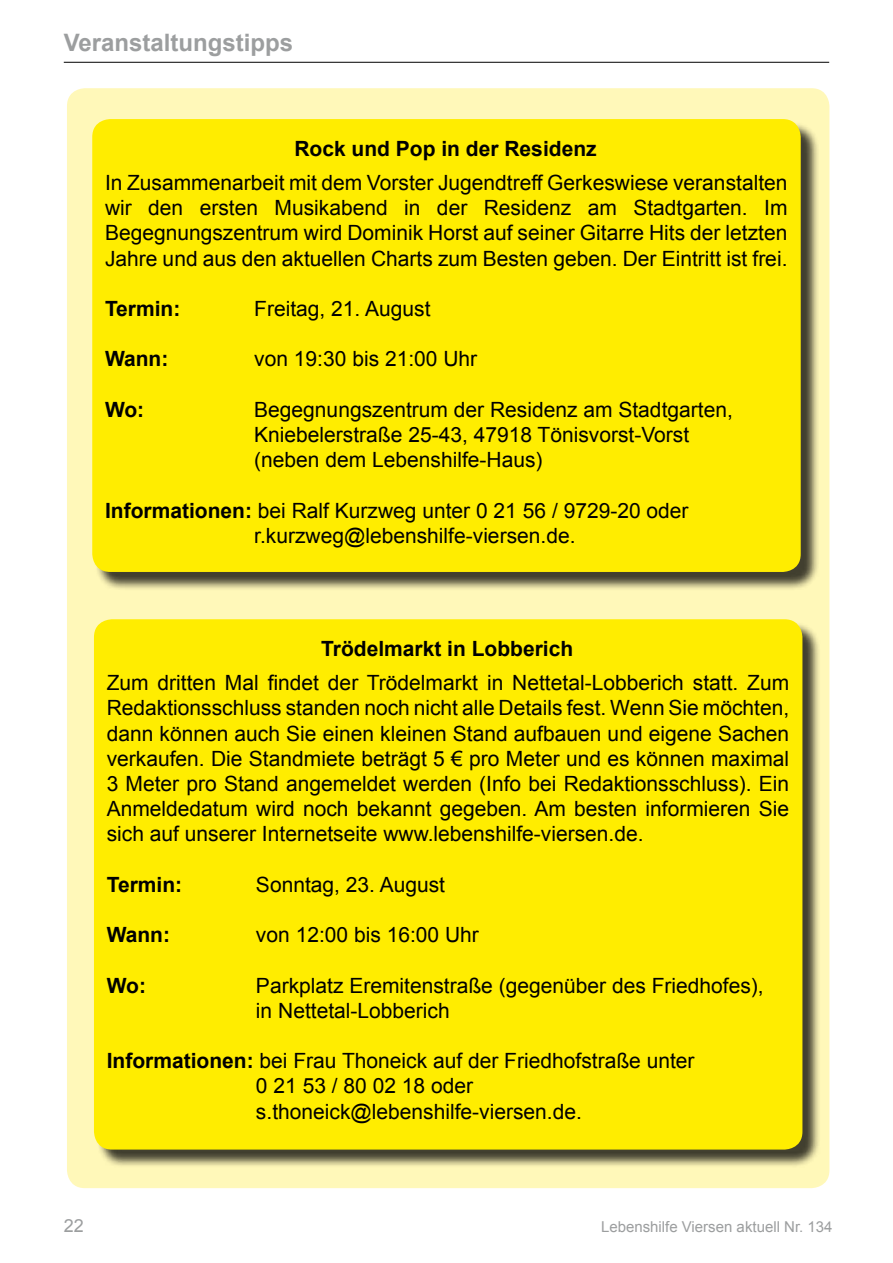
<style>
.page{position:relative;width:893px;height:1263px;background:#fff}
.page>*{position:absolute;margin:0;border:0;box-sizing:border-box;transform-origin:0 0}
.t1{font:700 24px "Arial";color:#9c9e9f}
.t2{font:21px/25.2px "Arial";color:#000}
.t3{font:700 21px "Arial";color:#000}
.t4{font:18px "Arial";color:#9c9e9f}
.t5{font:15px "Arial";color:#9c9e9f}
.s1{font-weight:700}
</style>
<div class="page">
<hr style="left:64px;top:62px;width:765px;height:1px;background:#000">
<div style="left:67px;top:88px;width:762px;height:1100px;background:#fff8b9;border-radius:18px"></div>
<div style="left:94px;top:122px;width:726px;height:469px;background:#000;opacity:.75"></div>
<div style="left:92px;top:119px;width:709px;height:453px;background:#ffed00;border-radius:18px"></div>
<div style="left:96px;top:622px;width:725px;height:546px;background:#000;opacity:.75"></div>
<div style="left:94px;top:619px;width:708px;height:530px;background:#ffed00;border-radius:18px"></div>
<p class="t1" style="left:64px;top:27px;width:231px">Veranstaltungstipps</p>
<p class="t3" style="left:294px;top:135px;width:304px">Rock und Pop in der Residenz</p>
<p class="t2" style="left:105px;top:170px;width:684px;text-align:justify">In Zusammenarbeit mit dem Vorster Jugendtreff Gerkeswiese veranstalten wir den ersten Musikabend in der Residenz am Stadtgarten. Im Begegnungszentrum wird Dominik Horst auf seiner Gitarre Hits der letzten Jahre und aus den aktuellen Charts zum Besten geben. Der Eintritt ist frei.</p>
<p class="t3" style="left:105px;top:295px;width:77px">Termin:</p>
<p class="t2" style="left:254px;top:296px;width:178px">Freitag, 21. August</p>
<p class="t3" style="left:105px;top:345px;width:65px">Wann:</p>
<p class="t2" style="left:254px;top:347px;width:224px">von 19:30 bis 21:00 Uhr</p>
<p class="t3" style="left:105px;top:395px;width:41px">Wo:</p>
<p class="t2" style="left:254px;top:397px;width:480px">Begegnungszentrum der Residenz am Stadtgarten,<br>Kniebelerstraße 25-43, 47918 Tönisvorst-Vorst (neben dem Lebenshilfe-Haus)</p>
<p class="t2" style="left:254px;top:498px;width:436px;text-indent:-149px"><span class="s1">Informationen:</span> bei Ralf Kurzweg unter 0 21 56 / 9729-20 oder r.kurzweg@lebenshilfe-viersen.de.</p>
<p class="t3" style="left:321px;top:635px;width:254px">Trödelmarkt in Lobberich</p>
<p class="t2" style="left:107px;top:670px;width:684px;text-align:justify">Zum dritten Mal findet der Trödelmarkt in Nettetal-Lobberich statt. Zum Redaktionsschluss standen noch nicht alle Details fest. Wenn Sie möchten, dann können auch Sie einen kleinen Stand aufbauen und eigene Sachen verkaufen. Die Standmiete beträgt 5 € pro Meter und es können maximal 3 Meter pro Stand angemeldet werden (Info bei Redaktionsschluss). Ein Anmeldedatum wird noch bekannt gegeben. Am besten informieren Sie sich auf unserer Internetseite www.lebenshilfe-viersen.de.</p>
<p class="t3" style="left:107px;top:870px;width:77px">Termin:</p>
<p class="t2" style="left:256px;top:872px;width:191px">Sonntag, 23. August</p>
<p class="t3" style="left:107px;top:921px;width:65px">Wann:</p>
<p class="t2" style="left:256px;top:922px;width:224px">von 12:00 bis 16:00 Uhr</p>
<p class="t3" style="left:107px;top:971px;width:41px">Wo:</p>
<p class="t2" style="left:256px;top:973px;width:509px">Parkplatz Eremitenstraße (gegenüber des Friedhofes), in Nettetal-Lobberich</p>
<p class="t2" style="left:256px;top:1048px;width:440px;text-indent:-149px"><span class="s1">Informationen:</span> bei Frau Thoneick auf der Friedhofstraße unter<br>0 21 53 / 80 02 18 oder s.thoneick@lebenshilfe-viersen.de.</p>
<p class="t4" style="left:64px;top:1214px;width:22px">22</p>
<p class="t5" style="left:601px;top:1217px;width:233px">Lebenshilfe Viersen aktuell Nr. 134</p>
</div>
